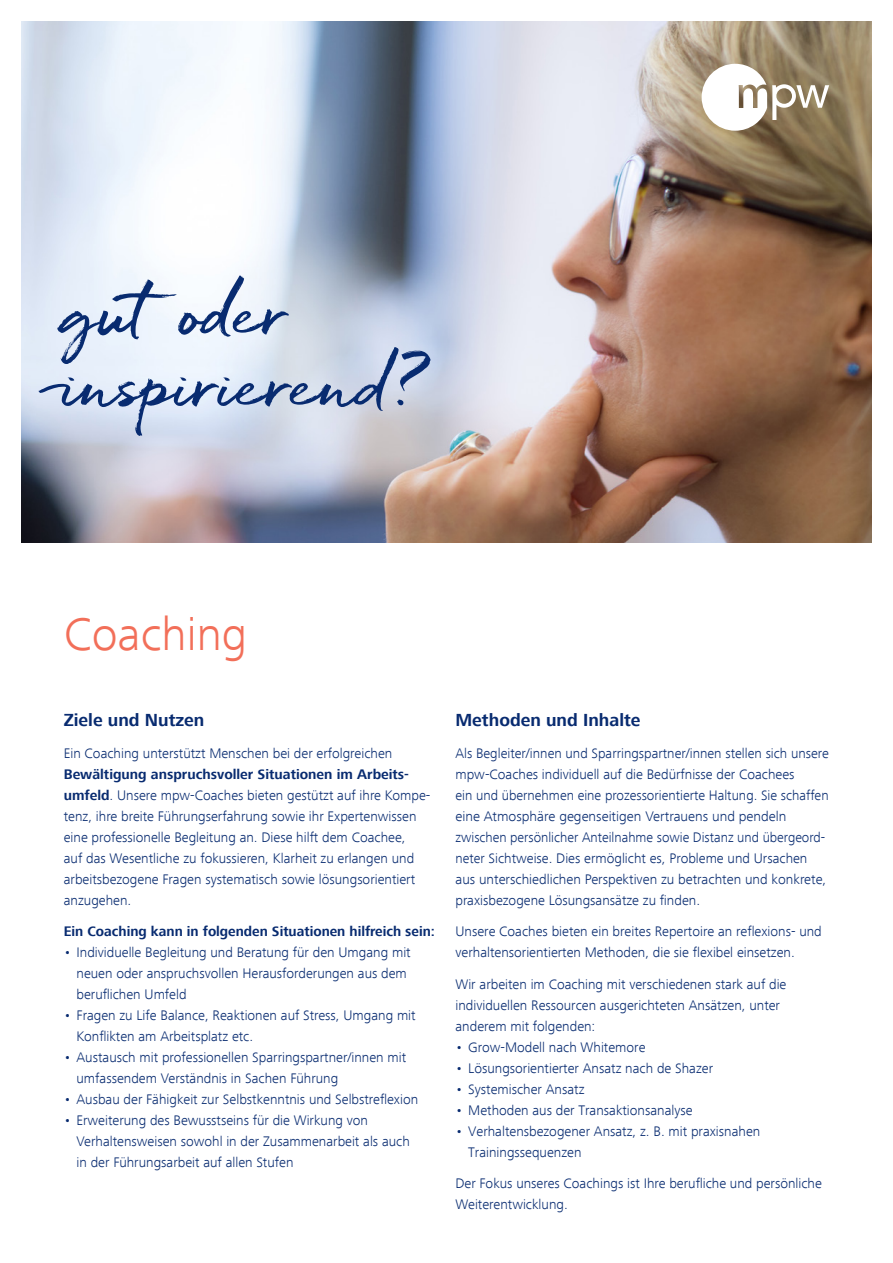
<style>
.page{position:relative;width:893px;height:1263px;background:#fff}
.page>*{position:absolute;margin:0;border:0;box-sizing:border-box;transform-origin:0 0}
.t1{font:67.5px/72px "Quickbrush";letter-spacing:-.025em;color:#082b70}
.t2{font:300 48px "Frutiger Next Com";color:#f26f59}
.t3{font:700 18px "Frutiger Next Com";color:#082b70}
.t4{font:300 14.25px/21px "Frutiger Next Com";color:#082b70}
.t5{font:700 14.25px "Frutiger Next Com";color:#082b70}
.s1{font-weight:700}
</style>
<div class="page">
<img style="left:21px;top:21px;width:851px;height:521px">
<svg style="left:702px;top:64px;width:127px;height:67px"></svg>
<h1 class="t1" style="left:64px;top:273px;width:367px">gutoder inspirierend?</h1>
<h2 class="t2" style="left:64px;top:607px;width:185px">Coaching</h2>
<p class="t3" style="left:64px;top:710px;width:142px">Ziele und Nutzen</p>
<p class="t4" style="left:64px;top:742px;width:330px">Ein Coaching unterstützt Menschen bei der erfolgreichen</p>
<p class="t4" style="left:64px;top:763px;width:368px"><span class="s1">Bewältigung anspruchsvoller Situationen im Arbeits&shy;umfeld</span>. Unsere mpw-Coaches bieten gestützt auf ihre Kompe&shy;tenz, ihre breite Führungserfahrung sowie ihr Expertenwissen eine professionelle Begleitung an. Diese hilft dem Coachee,<br>auf das Wesentliche zu fokussieren, Klarheit zu erlangen und arbeitsbezogene Fragen systematisch sowie lösungsorientiert anzugehen.</p>
<p class="t5" style="left:64px;top:923px;width:373px">Ein Coaching kann in folgenden Situationen hilfreich sein:</p>
<p class="t4" style="left:77px;top:942px;width:336px;text-indent:-13px">• Individuelle Begleitung und Beratung für den Umgang mit neuen oder anspruchsvollen Herausforderungen aus dem beruflichen Umfeld</p>
<p class="t4" style="left:77px;top:1005px;width:341px;text-indent:-13px">• Fragen zu Life Balance, Reaktionen auf Stress, Umgang mit<br>Konflikten am Arbeitsplatz etc.</p>
<p class="t4" style="left:77px;top:1047px;width:331px;text-indent:-13px">• Austausch mit professionellen Sparringspartner/innen mit umfassendem Verständnis in Sachen Führung</p>
<p class="t4" style="left:64px;top:1089px;width:356px">• Ausbau der Fähigkeit zur Selbstkenntnis und Selbstreflexion</p>
<p class="t4" style="left:77px;top:1110px;width:335px;text-indent:-13px">• Erweiterung des Bewusstseins für die Wirkung von<br>Verhaltensweisen sowohl in der Zusammenarbeit als auch in der Führungsarbeit auf allen Stufen</p>
<p class="t3" style="left:455px;top:710px;width:187px">Methoden und Inhalte</p>
<p class="t4" style="left:455px;top:742px;width:375px">Als Begleiter/innen und Sparringspartner/innen stellen sich unsere mpw-Coaches individuell auf die Bedürfnisse der Coachees<br>ein und übernehmen eine prozessorientierte Haltung. Sie schaffen eine Atmosphäre gegenseitigen Vertrauens und pendeln zwischen persönlicher Anteilnahme sowie Distanz und übergeord&shy;neter Sichtweise. Dies ermöglicht es, Probleme und Ursachen aus unterschiedlichen Perspektiven zu betrachten und konkrete, praxisbezogene Lösungsansätze zu finden.</p>
<p class="t4" style="left:455px;top:921px;width:368px">Unsere Coaches bieten ein breites Repertoire an reflexions- und verhaltensorientierten Methoden, die sie flexibel einsetzen.</p>
<p class="t4" style="left:455px;top:974px;width:332px">Wir arbeiten im Coaching mit verschiedenen stark auf die individuellen Ressourcen ausgerichteten Ansätzen, unter anderem mit folgenden:</p>
<p class="t4" style="left:455px;top:1037px;width:191px">• Grow-Modell nach Whitemore</p>
<p class="t4" style="left:455px;top:1058px;width:259px">• Lösungsorientierter Ansatz nach de Shazer</p>
<p class="t4" style="left:455px;top:1079px;width:131px">• Systemischer Ansatz</p>
<p class="t4" style="left:455px;top:1100px;width:239px">• Methoden aus der Transaktionsanalyse</p>
<p class="t4" style="left:468px;top:1121px;width:294px;text-indent:-13px">• Verhaltensbezogener Ansatz, z. B. mit praxisnahen<br>Trainingssequenzen</p>
<p class="t4" style="left:455px;top:1173px;width:368px">Der Fokus unseres Coachings ist Ihre berufliche und persönliche<br>Weiterentwicklung.</p>
</div>
